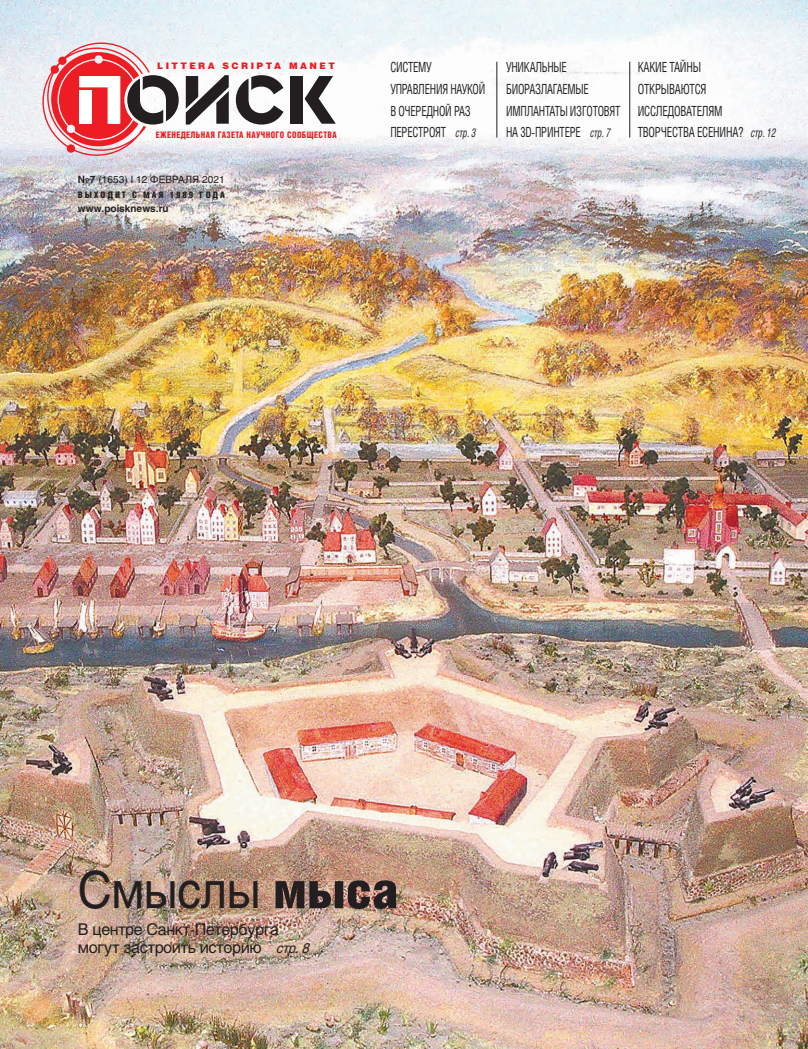
<style>
.page{position:relative;width:808px;height:1049px;background:#fff}
.page>*{position:absolute;margin:0;border:0;box-sizing:border-box;transform-origin:0 0}
.t1{font:50.7px "Helios C";letter-spacing:-.01em;color:#231f20;scale:.92 1}
.t2{font:16.1px/18px "Helios C";letter-spacing:-.025em;color:#231f20}
.t3{font:14px/21.7px "Helios Cond C";letter-spacing:-.02em;color:#231f20;scale:.78 1}
.t4{font:14px/21.7px "Helios Cond C";letter-spacing:-.02em;color:#231f20;scale:.8 1}
.t5{font:10px "Helios C";letter-spacing:.005em;color:#231f20}
.t6{font:700 10px "Helios C";color:#231f20}
.t7{font:9px "Helios Cond Black C";letter-spacing:.05em;color:#ee1d23;scale:.9 1}
.t8{font:9px "Helios Cond Black C";letter-spacing:.21em;color:#231f20}
.t9{font:9px "Helios Black C";letter-spacing:.27em;color:#ee1d23}
.s1{font-weight:700}
.s2{font-style:italic;font-size:12px}
.s3{font-family:"Helios Cond Black C";font-size:50.4px}
.s4{font-style:italic;font-size:14px}
</style>
<div class="page">
<img style="left:0;top:0;width:808px;height:1049px">
<svg style="left:186px;top:75px;width:43px;height:50px"></svg>
<svg style="left:236px;top:75px;width:47px;height:50px"></svg>
<div style="left:290px;top:76px;width:13px;height:48px;background:#231f20"></div>
<svg style="left:305px;top:76px;width:31px;height:48px"></svg>
<svg style="left:42px;top:42px;width:137px;height:114px"></svg>
<hr style="left:496px;top:62px;width:1px;height:76px;background:#231f20">
<hr style="left:629px;top:62px;width:1px;height:75px;background:#231f20">
<p class="t9" style="left:157px;top:60px;width:179px">LITTERA SCRIPTA MANET</p>
<p class="t7" style="left:156px;top:130px;width:202px">ЕЖЕНЕДЕЛЬНАЯ ГАЗЕТА НАУЧНОГО СООБЩЕСТВА</p>
<p class="t5" style="left:78px;top:174px;width:148px"><span class="s1">№7</span> (1653) I 12 ФЕВРАЛЯ 2021</p>
<p class="t8" style="left:78px;top:189px;width:148px">ВЫХОДИТ С МАЯ 1989 ГОДА</p>
<p class="t6" style="left:78px;top:203px;width:92px">www.poisknews.ru</p>
<p class="t3" style="left:390px;top:56px;width:123px">СИСТЕМУ<br>УПРАВЛЕНИЯ НАУКОЙ<br>В ОЧЕРЕДНОЙ РАЗ<br>ПЕРЕСТРОЯТ <span class="s2">стр. 3</span></p>
<p class="t3" style="left:506px;top:56px;width:148px">УНИКАЛЬНЫЕ<br>БИОРАЗЛАГАЕМЫЕ<br>ИМПЛАНТАТЫ ИЗГОТОВЯТ<br>НА 3D-ПРИНТЕРЕ <span class="s2">стр. 7</span></p>
<p class="t4" style="left:638px;top:56px;width:174px">КАКИЕ ТАЙНЫ<br>ОТКРЫВАЮТСЯ<br>ИССЛЕДОВАТЕЛЯМ<br>ТВОРЧЕСТВА ЕСЕНИНА? <span class="s2">стр. 12</span></p>
<h1 class="t1" style="left:78px;top:860px;width:350px">Смыслы <span class="s3">мыса</span></h1>
<p class="t2" style="left:78px;top:920px;width:237px">В центре Санкт-Петербурга могут застроить историю <span class="s4">стр.8</span></p>
</div>
